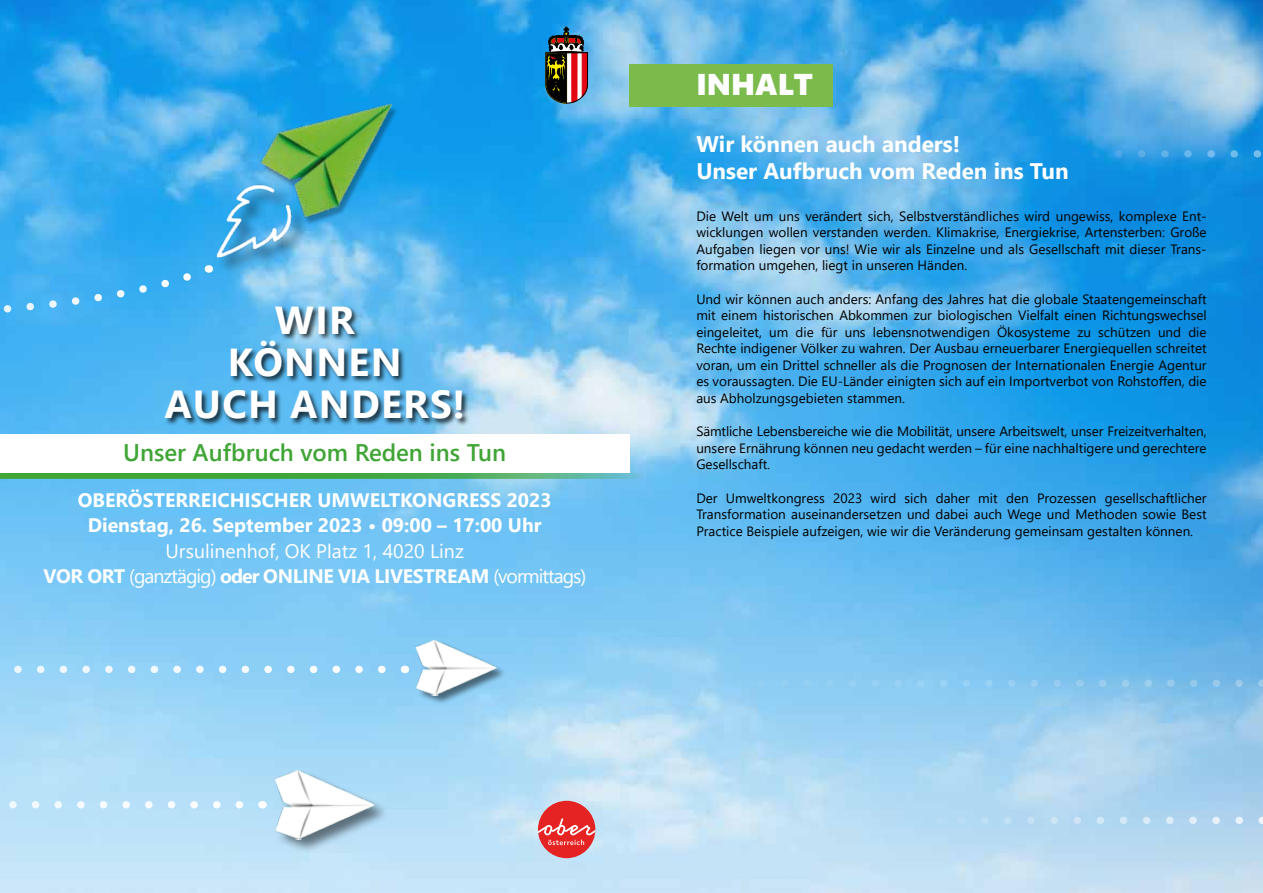
<style>
.page{position:relative;width:1263px;height:893px;background:#fff}
.page>*{position:absolute;margin:0;border:0;box-sizing:border-box;transform-origin:0 0}
.t1{font:700 39px/42px "Segoe UI";letter-spacing:.035em;color:#fff;text-align:center}
.t2{font:30px "Segoe UI Black";color:#fff}
.t3{font:600 24px "Segoe UI";color:#3fa535}
.t4{font:700 22.5px/27px "Segoe UI";color:#fff}
.t5{font:19.5px/25.2px "Segoe UI";color:#fff;text-align:center}
.t6{font:700 19.5px/25.2px "Segoe UI";color:#fff;text-align:center}
.t7{font:13.5px/16.5px "Segoe UI";color:#000;text-align:justify}
.s1{font-weight:700}
</style>
<div class="page">
<img style="left:0;top:0;width:1263px;height:893px">
<div style="left:417px;top:641px;width:90px;height:65px;background:#000;opacity:.5"></div>
<img style="left:416px;top:640px;width:82px;height:56px">
<svg style="left:0;top:666px;width:382px;height:7px"></svg>
<div style="left:275px;top:771px;width:115px;height:83px;background:#000;opacity:.5"></div>
<img style="left:274px;top:770px;width:102px;height:69px">
<svg style="left:0;top:801px;width:239px;height:7px"></svg>
<div style="left:217px;top:185px;width:92px;height:90px;background:#000;opacity:.5"></div>
<img style="left:217px;top:179px;width:79px;height:78px">
<svg style="left:0;top:267px;width:197px;height:56px;background:#45b2f2"></svg>
<svg style="left:0;top:473px;width:644px;height:6px;background:#4aab57"></svg>
<img style="left:251px;top:65px;width:172px;height:165px">
<div style="left:1px;top:434px;width:629px;height:39px;background:#fff"></div>
<div style="left:164px;top:306px;width:306px;height:120px;background:#000;opacity:.75"></div>
<svg style="left:674px;top:679px;width:589px;height:8px;background:#89c8ef"></svg>
<div style="left:629px;top:64px;width:204px;height:42px;background:#7bbb4c"></div>
<svg style="left:1086px;top:150px;width:177px;height:8px"></svg>
<svg style="left:929px;top:817px;width:334px;height:7px;background:#b9daf2"></svg>
<svg style="left:545px;top:27px;width:43px;height:76px;background:#6d5959"></svg>
<div style="left:538px;top:801px;width:57px;height:57px;background:#e52322;border-radius:50%"></div>
<svg style="left:538px;top:818px;width:57px;height:27px"></svg>
<h1 class="t1" style="left:165px;top:297px;width:302px">WIR<br>KÖNNEN<br>AUCH ANDERS!</h1>
<h3 class="t3" style="left:123px;top:430px;width:384px">Unser Aufbruch vom Reden ins Tun</h3>
<h3 class="t6" style="left:78px;top:486px;width:475px">OBERÖSTERREICHISCHER UMWELTKONGRESS 2023<br>Dienstag, 26. September 2023 • 09:00 – 17:00 Uhr</h3>
<h3 class="t5" style="left:43px;top:536px;width:544px">Ursulinenhof, OK Platz 1, 4020 Linz<br><span class="s1">VOR ORT</span> (ganztägig) <span class="s1">oder ONLINE VIA LIVESTREAM</span> (vormittags)</h3>
<h2 class="t2" style="left:696px;top:63px;width:118px">INHALT</h2>
<h3 class="t4" style="left:696px;top:129px;width:374px">Wir können auch anders!<br>Unser Aufbruch vom Reden ins Tun</h3>
<p class="t7" style="left:696px;top:207px;width:512px">Die Welt um uns verändert sich, Selbstverständliches wird ungewiss, komplexe Ent&shy;wicklungen wollen verstanden werden. Klimakrise, Energiekrise, Artensterben: Große Aufgaben liegen vor uns! Wie wir als Einzelne und als Gesellschaft mit dieser Trans&shy;formation umgehen, liegt in unseren Händen.</p>
<p class="t7" style="left:696px;top:290px;width:512px">Und wir können auch anders: Anfang des Jahres hat die globale Staatengemeinschaft mit einem historischen Abkommen zur biologischen Vielfalt einen Richtungswechsel eingeleitet, um die für uns lebensnotwendigen Ökosysteme zu schützen und die Rechte indigener Völker zu wahren. Der Ausbau erneuerbarer Energiequellen schreitet voran, um ein Drittel schneller als die Prognosen der Internationalen Energie Agentur es voraussagten. Die EU-Länder einigten sich auf ein Importverbot von Rohstoffen, die aus Abholzungsgebieten stammen.</p>
<p class="t7" style="left:696px;top:422px;width:512px">Sämtliche Lebensbereiche wie die Mobilität, unsere Arbeitswelt, unser Freizeitverhalten, unsere Ernährung können neu gedacht werden – für eine nachhaltigere und gerechtere Gesellschaft.</p>
<p class="t7" style="left:696px;top:489px;width:512px">Der Umweltkongress 2023 wird sich daher mit den Prozessen gesellschaftlicher Transformation auseinandersetzen und dabei auch Wege und Methoden sowie Best Practice Beispiele aufzeigen, wie wir die Veränderung gemeinsam gestalten können.</p>
</div>
